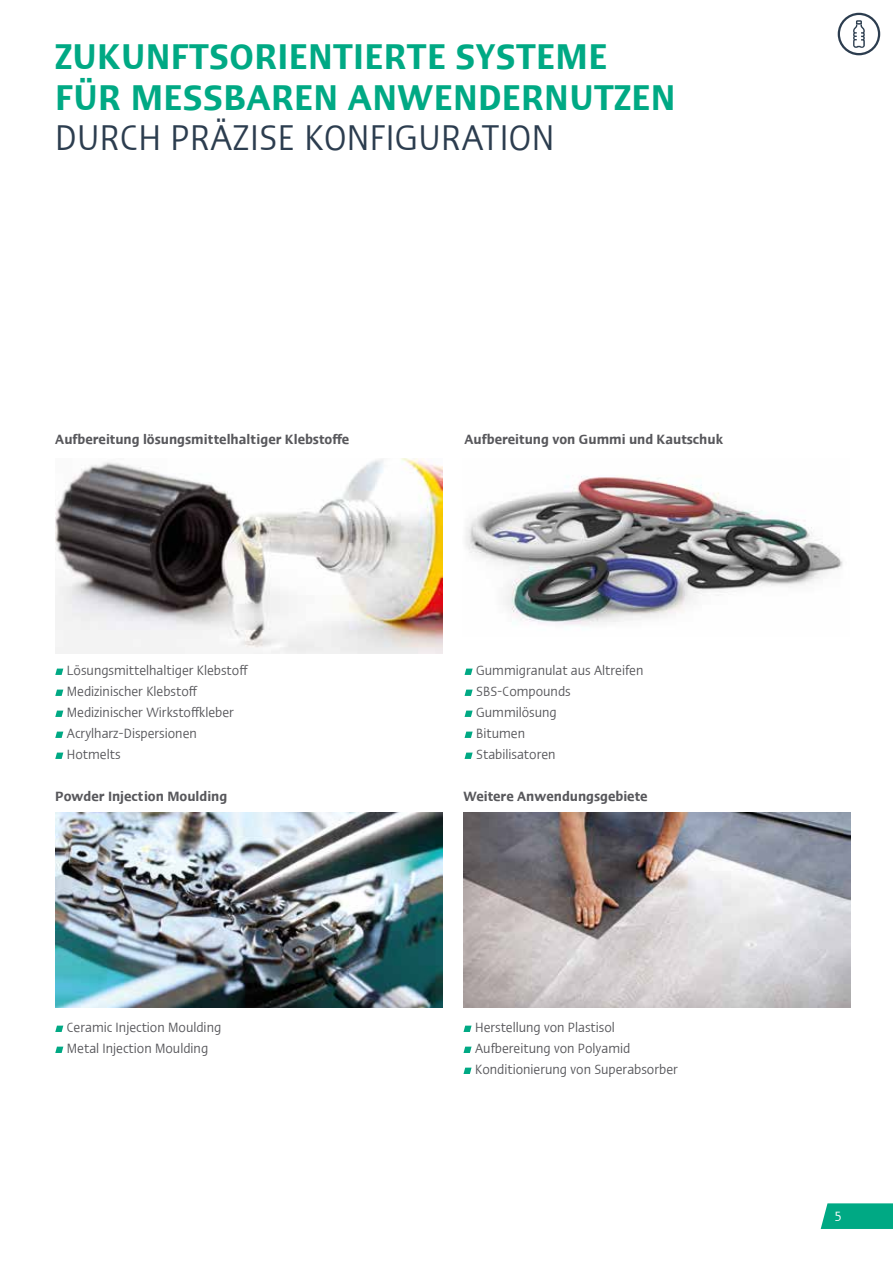
<style>
.page{position:relative;width:893px;height:1263px;background:#fff}
.page>*{position:absolute;margin:0;border:0;box-sizing:border-box;transform-origin:0 0}
.t1{font:600 condensed 36px/40.5px "Ergo Com";letter-spacing:.01em;color:#00a984}
.t2{font:condensed 36px "Ergo Com";letter-spacing:.01em;color:#2c3d4f}
.t3{font:condensed 13.5px/21px "Ergo Com";color:#58585c}
.t4{font:600 condensed 13.5px "Ergo Com";color:#58585c}
.t5{font:condensed 13.5px "Ergo Com";color:#fff}
</style>
<div class="page">
<svg style="left:463px;top:1026px;width:9px;height:6px"></svg>
<svg style="left:463px;top:1047px;width:9px;height:6px"></svg>
<svg style="left:463px;top:1068px;width:9px;height:6px"></svg>
<svg style="left:55px;top:1026px;width:8px;height:6px"></svg>
<svg style="left:55px;top:1047px;width:8px;height:6px"></svg>
<img style="left:463px;top:812px;width:387px;height:196px">
<svg style="left:821px;top:1203px;width:72px;height:26px;background:#0ead8b"></svg>
<svg style="left:838px;top:13px;width:42px;height:42px"></svg>
<svg style="left:55px;top:669px;width:8px;height:6px"></svg>
<svg style="left:55px;top:690px;width:8px;height:6px"></svg>
<svg style="left:55px;top:711px;width:8px;height:6px"></svg>
<svg style="left:55px;top:732px;width:8px;height:6px"></svg>
<svg style="left:55px;top:753px;width:8px;height:6px"></svg>
<svg style="left:465px;top:669px;width:8px;height:6px"></svg>
<svg style="left:465px;top:690px;width:8px;height:6px"></svg>
<svg style="left:465px;top:711px;width:8px;height:6px"></svg>
<svg style="left:465px;top:732px;width:8px;height:6px"></svg>
<svg style="left:465px;top:753px;width:8px;height:6px"></svg>
<img style="left:55px;top:458px;width:387px;height:196px">
<img style="left:55px;top:812px;width:387px;height:196px">
<img style="left:465px;top:476px;width:378px;height:149px">
<h1 class="t1" style="left:55px;top:33px;width:622px">ZUKUNFTSORIENTIERTE SYSTEME<br>FÜR MESSBAREN ANWENDERNUTZEN</h1>
<h1 class="t2" style="left:55px;top:112px;width:501px">DURCH PRÄZISE KONFIGURATION</h1>
<p class="t4" style="left:55px;top:429px;width:296px">Aufbereitung lösungsmittelhaltiger Klebstoffe</p>
<p class="t4" style="left:465px;top:429px;width:260px">Aufbereitung von Gummi und Kautschuk</p>
<p class="t3" style="left:67px;top:659px;width:183px">Lösungsmittelhaltiger Klebstoff<br>Medizinischer Klebstoff<br>Medizinischer Wirkstoffkleber<br>Acrylharz-Dispersionen<br>Hotmelts</p>
<p class="t3" style="left:476px;top:659px;width:169px">Gummigranulat aus Altreifen<br>SBS-Compounds<br>Gummilösung<br>Bitumen<br>Stabilisatoren</p>
<p class="t4" style="left:55px;top:786px;width:174px">Powder Injection Moulding</p>
<p class="t4" style="left:463px;top:786px;width:186px">Weitere Anwendungsgebiete</p>
<p class="t3" style="left:67px;top:1016px;width:156px">Ceramic Injection Moulding<br>Metal Injection Moulding</p>
<p class="t3" style="left:475px;top:1016px;width:204px">Herstellung von Plastisol<br>Aufbereitung von Polyamid<br>Konditionierung von Superabsorber</p>
<p class="t5" style="left:835px;top:1207px;width:8px">5</p>
</div>
